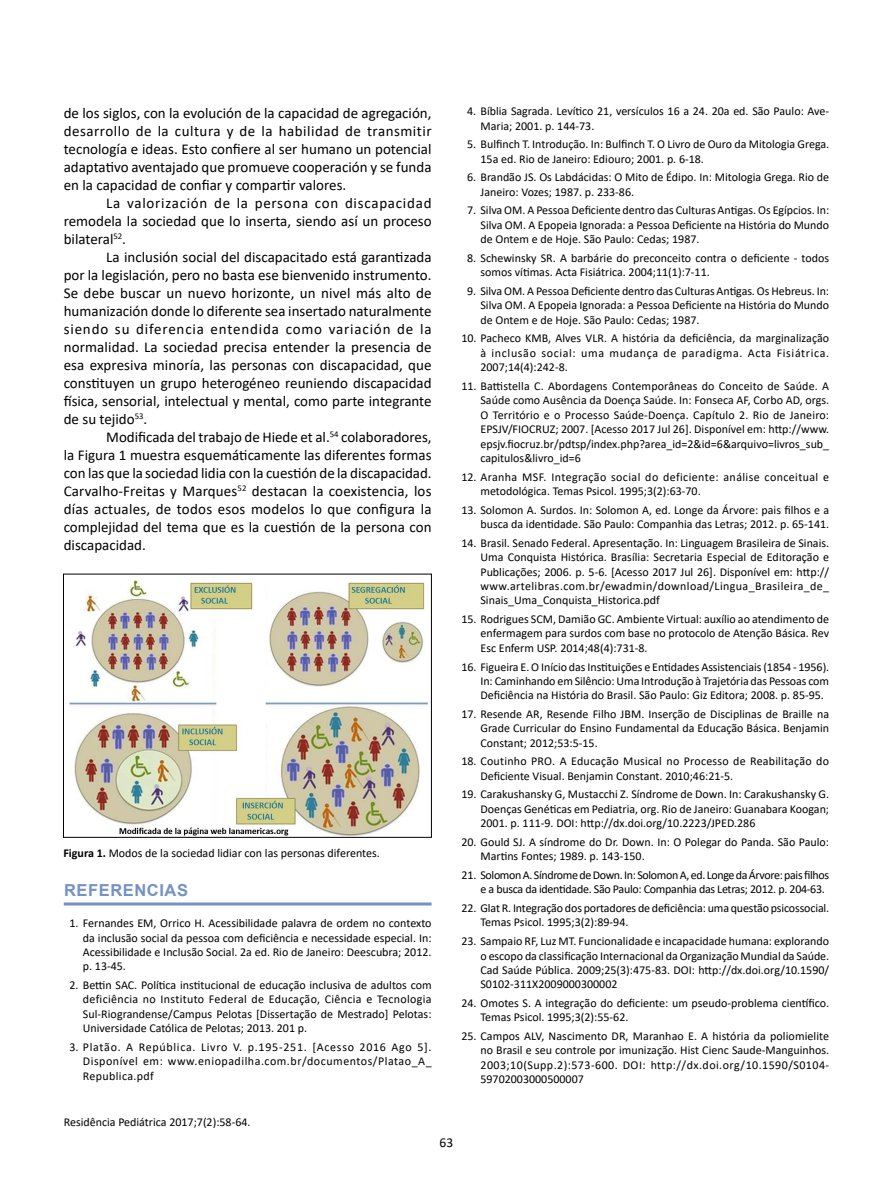
<style>
.page{position:relative;width:893px;height:1191px;background:#fff}
.page>*{position:absolute;margin:0;border:0;box-sizing:border-box;transform-origin:0 0}
.t1{font:700 16.5px "Arial";letter-spacing:.035em;color:#7492c3}
.t2{font:15px/18px "Calibri";color:#000;text-align:justify}
.t3{font:13.5px "Calibri";color:#000}
.t4{font:12px/14.4px "Calibri";color:#000;text-align:justify}
.t5{font:12px/14.4px "Calibri";letter-spacing:-.03em;color:#000}
.t6{font:12px/14.4px "Calibri";letter-spacing:.03em;color:#000}
.s1{font-weight:700}
</style>
<div class="page">
<hr style="left:64px;top:902px;width:368px;height:3px;background:#7492c3">
<img style="left:69px;top:580px;width:359px;height:255px">
<div style="left:63px;top:574px;width:369px;height:263px;border:1px solid #000"></div>
<p class="t2" style="left:64px;top:103px;width:369px">de los siglos, con la evolución de la capacidad de agregación, desarrollo de la cultura y de la habilidad de transmitir tecnología e ideas. Esto confiere al ser humano un potencial adaptativo aventajado que promueve cooperación y se funda en la capacidad de confiar y compartir valores.</p>
<p class="t2" style="left:64px;top:193px;width:369px;text-indent:43px">La valorización de la persona con discapacidad remodela la sociedad que lo inserta, siendo así un proceso bilateral<sup>52</sup>.</p>
<p class="t2" style="left:64px;top:247px;width:369px;text-indent:43px">La inclusión social del discapacitado está garantizada por la legislación, pero no basta ese bienvenido instrumento.<br>Se debe buscar un nuevo horizonte, un nivel más alto de humanización donde lo diferente sea insertado naturalmente siendo su diferencia entendida como variación de la normalidad. La sociedad precisa entender la presencia de esa expresiva minoría, las personas con discapacidad, que constituyen un grupo heterogéneo reuniendo discapacidad física, sensorial, intelectual y mental, como parte integrante de su tejido<sup>53</sup>.</p>
<p class="t2" style="left:64px;top:427px;width:369px;text-indent:43px">Modificada del trabajo de Hiede et al.<sup>54</sup> colaboradores, la Figura 1 muestra esquemáticamente las diferentes formas con las que la sociedad lidia con la cuestión de la discapacidad.<br>Carvalho-Freitas y Marques<sup>52</sup> destacan la coexistencia, los días actuales, de todos esos modelos lo que configura la complejidad del tema que es la cuestión de la persona con discapacidad.</p>
<p class="t4" style="left:63px;top:846px;width:318px"><span class="s1">Figura 1.</span> Modos de la sociedad lidiar con las personas diferentes.</p>
<h1 class="t1" style="left:64px;top:878px;width:126px">REFERENCIAS</h1>
<p class="t4" style="left:83px;top:915px;width:350px;text-indent:-13px">1. Fernandes EM, Orrico H. Acessibilidade palavra de ordem no contexto da inclusão social da pessoa com deficiência e necessidade especial. In:<br>Acessibilidade e Inclusão Social. 2a ed. Rio de Janeiro: Deescubra; 2012. p. 13-45.</p>
<p class="t4" style="left:83px;top:977px;width:350px;text-indent:-13px">2. Bettin SAC. Política institucional de educação inclusiva de adultos com deficiência no Instituto Federal de Educação, Ciência e Tecnologia Sul-Riograndense/Campus Pelotas [Dissertação de Mestrado] Pelotas:<br>Universidade Católica de Pelotas; 2013. 201 p.</p>
<p class="t4" style="left:83px;top:1039px;width:350px;text-indent:-13px">3. Platão. A República. Livro V. p.195-251. [Acesso 2016 Ago 5].<br>Disponível em: www.eniopadilha.com.br/documentos/Platao_A_ Republica.pdf</p>
<p class="t4" style="left:480px;top:104px;width:350px;text-indent:-13px">4. Bíblia Sagrada. Levítico 21, versículos 16 a 24. 20a ed. São Paulo: Ave-<br>Maria; 2001. p. 144-73.</p>
<p class="t4" style="left:480px;top:137px;width:350px;text-indent:-13px">5. Bulfinch T. Introdução. In: Bulfinch T. O Livro de Ouro da Mitologia Grega.<br>15a ed. Rio de Janeiro: Ediouro; 2001. p. 6-18.</p>
<p class="t4" style="left:480px;top:170px;width:350px;text-indent:-13px">6. Brandão JS. Os Labdácidas: O Mito de Édipo. In: Mitologia Grega. Rio de<br>Janeiro: Vozes; 1987. p. 233-86.</p>
<p class="t4" style="left:480px;top:203px;width:350px;text-indent:-13px">7. Silva OM. A Pessoa Deficiente dentro das Culturas Antigas. Os Egípcios. In:<br>Silva OM. A Epopeia Ignorada: a Pessoa Deficiente na História do Mundo de Ontem e de Hoje. São Paulo: Cedas; 1987.</p>
<p class="t4" style="left:480px;top:250px;width:350px;text-indent:-13px">8. Schewinsky SR. A barbárie do preconceito contra o deficiente - todos somos vítimas. Acta Fisiátrica. 2004;11(1):7-11.</p>
<p class="t4" style="left:480px;top:283px;width:350px;text-indent:-13px">9. Silva OM. A Pessoa Deficiente dentro das Culturas Antigas. Os Hebreus. In:<br>Silva OM. A Epopeia Ignorada: a Pessoa Deficiente na História do Mundo de Ontem e de Hoje. São Paulo: Cedas; 1987.</p>
<p class="t4" style="left:480px;top:331px;width:350px;text-indent:-19px">10. Pacheco KMB, Alves VLR. A história da deficiência, da marginalização à inclusão social: uma mudança de paradigma. Acta Fisiátrica.<br>2007;14(4):242-8.</p>
<p class="t4" style="left:480px;top:378px;width:350px;text-indent:-19px">11. Battistella C. Abordagens Contemporâneas do Conceito de Saúde. A Saúde como Ausência da Doença Saúde. In: Fonseca AF, Corbo AD, orgs.<br>O Território e o Processo Saúde-Doença. Capítulo 2. Rio de Janeiro:<br>EPSJV/FIOCRUZ; 2007. [Acesso 2017 Jul 26]. Disponível em: http://www. epsjv.fiocruz.br/pdtsp/index.php?area_id=2&amp;id=6&amp;arquivo=livros_sub_ capitulos&amp;livro_id=6</p>
<p class="t6" style="left:480px;top:469px;width:350px;text-indent:-19px">12. Aranha MSF. Integração social do deficiente: análise conceitual e metodológica. Temas Psicol. 1995;3(2):63-70.</p>
<p class="t4" style="left:461px;top:502px;width:369px;text-align:right">13. Solomon A. Surdos. In: Solomon A, ed. Longe da Árvore: pais filhos e a busca da identidade. São Paulo: Companhia das Letras; 2012. p. 65-141.</p>
<p class="t4" style="left:480px;top:535px;width:350px;text-indent:-19px">14. Brasil. Senado Federal. Apresentação. In: Linguagem Brasileira de Sinais.<br>Uma Conquista Histórica. Brasília: Secretaria Especial de Editoração e Publicações; 2006. p. 5-6. [Acesso 2017 Jul 26]. Disponível em: http:// www.artelibras.com.br/ewadmin/download/Lingua_Brasileira_de_ Sinais_Uma_Conquista_Historica.pdf</p>
<p class="t4" style="left:480px;top:611px;width:350px;text-indent:-19px">15. Rodrigues SCM, Damião GC. Ambiente Virtual: auxílio ao atendimento de enfermagem para surdos com base no protocolo de Atenção Básica. Rev Esc Enferm USP. 2014;48(4):731-8.</p>
<p class="t4" style="left:480px;top:659px;width:350px;text-indent:-19px">16. Figueira E. O Início das Instituições e Entidades Assistenciais (1854 - 1956).<br>In: Caminhando em Silêncio: Uma Introdução à Trajetória das Pessoas com Deficiência na História do Brasil. São Paulo: Giz Editora; 2008. p. 85-95.</p>
<p class="t4" style="left:480px;top:706px;width:350px;text-indent:-19px">17. Resende AR, Resende Filho JBM. Inserção de Disciplinas de Braille na Grade Curricular do Ensino Fundamental da Educação Básica. Benjamin Constant; 2012;53:5-15.</p>
<p class="t4" style="left:480px;top:754px;width:350px;text-indent:-19px">18. Coutinho PRO. A Educação Musical no Processo de Reabilitação do<br>Deficiente Visual. Benjamin Constant. 2010;46:21-5.</p>
<p class="t4" style="left:480px;top:787px;width:350px;text-indent:-19px">19. Carakushansky G, Mustacchi Z. Síndrome de Down. In: Carakushansky G.<br>Doenças Genéticas em Pediatria, org. Rio de Janeiro: Guanabara Koogan; 2001. p. 111-9. DOI: http://dx.doi.org/10.2223/JPED.286</p>
<p class="t4" style="left:480px;top:834px;width:350px;text-indent:-19px">20. Gould SJ. A síndrome do Dr. Down. In: O Polegar do Panda. São Paulo:<br>Martins Fontes; 1989. p. 143-150.</p>
<p class="t5" style="left:480px;top:867px;width:350px;text-indent:-19px">21. Solomon A. Síndrome de Down. In: Solomon A, ed. Longe da Árvore: pais filhos e a busca da identidade. São Paulo: Companhia das Letras; 2012. p. 204-63.</p>
<p class="t4" style="left:480px;top:900px;width:350px;text-indent:-19px">22. Glat R. Integração dos portadores de deficiência: uma questão psicossocial.<br>Temas Psicol. 1995;3(2):89-94.</p>
<p class="t4" style="left:480px;top:933px;width:350px;text-indent:-19px">23. Sampaio RF, Luz MT. Funcionalidade e incapacidade humana: explorando o escopo da classificação Internacional da Organização Mundial da Saúde.<br>Cad Saúde Pública. 2009;25(3):475-83. DOI: http://dx.doi.org/10.1590/ S0102-311X2009000300002</p>
<p class="t4" style="left:480px;top:995px;width:350px;text-indent:-19px">24. Omotes S. A integração do deficiente: um pseudo-problema científico.<br>Temas Psicol. 1995;3(2):55-62.</p>
<p class="t4" style="left:480px;top:1028px;width:350px;text-indent:-19px">25. Campos ALV, Nascimento DR, Maranhao E. A história da poliomielite no Brasil e seu controle por imunização. Hist Cienc Saude-Manguinhos.<br>2003;10(Supp.2):573-600. DOI: http://dx.doi.org/10.1590/S0104- 59702003000500007</p>
<p class="t4" style="left:64px;top:1114px;width:188px">Residência Pediátrica 2017;7(2):58-64.</p>
<p class="t3" style="left:440px;top:1132px;width:15px">63</p>
</div>
